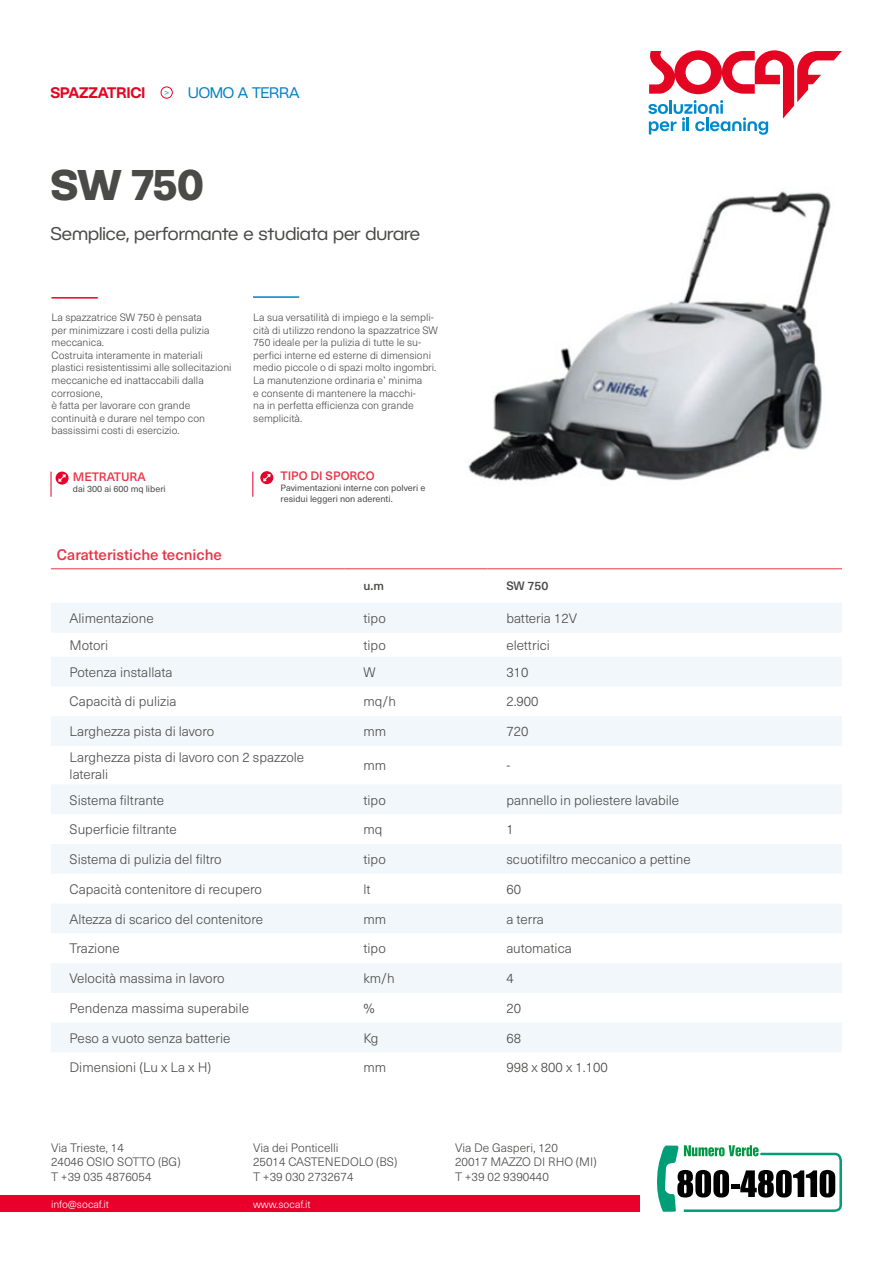
<style>
.page{position:relative;width:893px;height:1263px;background:#fff}
.page>*{position:absolute;margin:0;border:0;box-sizing:border-box;transform-origin:0 0}
.t1{font:700 42px "BC Novatica CYR";color:#4a4a49}
.t2{font:18px "BC Novatica CYR";color:#4a4a49}
.t3{font:500 15px "Neue Haas Unica W1 G";color:#e93445}
.t4{font:600 15px "BC Novatica CYR";color:#e40523}
.t5{font:15px "BC Novatica CYR";color:#0081c9}
.t6{font:300 13.5px/16.2px "Neue Haas Unica W1 G";color:#4a4a49}
.t7{font:300 12px/14.4px "Neue Haas Unica W1 G";color:#4a4a49}
.t8{font:500 12px "Neue Haas Unica W1 G";color:#e93445}
.t9{font:500 12px "Neue Haas Unica W1 G";color:#4a4a49}
.t10{font:300 10.5px/12.6px "Neue Haas Unica W1 G";color:#4a4a49}
.t11{font:300 10.5px "Neue Haas Unica W1 G";color:#fff}
.t12{font:9px/10.8px "Neue Haas Unica W1 G";color:#4a4a49}
.s1{font-weight:300;font-size:9px}
</style>
<div class="page">
<svg style="left:648px;top:50px;width:194px;height:85px"></svg>
<div style="left:0;top:1195px;width:640px;height:17px;background:#e8002a"></div>
<img style="left:468px;top:191px;width:363px;height:291px">
<hr style="left:52px;top:297px;width:46px;height:2px;background:#e8002a">
<hr style="left:253px;top:296px;width:46px;height:2px;background:#0081c9">
<svg style="left:51px;top:472px;width:18px;height:25px"></svg>
<svg style="left:253px;top:472px;width:1px;height:25px"></svg>
<svg style="left:260px;top:471px;width:13px;height:13px"></svg>
<svg style="left:657px;top:1145px;width:185px;height:67px"></svg>
<svg style="left:51px;top:603px;width:791px;height:449px;fill:#f1f7fb"></svg>
<hr style="left:51px;top:568px;width:294px;height:1px;background:#e93445">
<hr style="left:345px;top:568px;width:143px;height:1px;background:#e93445">
<hr style="left:488px;top:568px;width:354px;height:1px;background:#e93445">
<div style="left:161px;top:87px;width:11px;height:11px;border:1px solid #e8002a;border-radius:50%"></div>
<h3 class="t4" style="left:50px;top:83px;width:96px">SPAZZATRICI</h3>
<h3 class="t5" style="left:164px;top:83px;width:136px"><span class="s1">&gt;</span> UOMO A TERRA</h3>
<h1 class="t1" style="left:50px;top:158px;width:155px">SW 750</h1>
<h2 class="t2" style="left:50px;top:223px;width:371px">Semplice, performante e studiata per durare</h2>
<p class="t10" style="left:52px;top:310px;width:182px">La spazzatrice SW 750 è pensata<br>per minimizzare i costi della pulizia meccanica.<br>Costruita interamente in materiali plastici resistentissimi alle sollecitazioni meccaniche ed inattaccabili dalla corrosione,<br>è fatta per lavorare con grande continuità e durare nel tempo con bassissimi costi di esercizio.</p>
<p class="t8" style="left:73px;top:467px;width:74px">METRATURA</p>
<p class="t12" style="left:73px;top:482px;width:94px">dai 300 ai 600 mq liberi</p>
<h3 class="t3" style="left:57px;top:543px;width:167px">Caratteristiche tecniche</h3>
<p class="t10" style="left:253px;top:310px;width:186px">La sua versatilità di impiego e la sempli&shy;cità di utilizzo rendono la spazzatrice SW 750 ideale per la pulizia di tutte le su&shy;perfici interne ed esterne di dimensioni medio piccole o di spazi molto ingombri.<br>La manutenzione ordinaria e’ minima<br>e consente di mantenere la macchi-<br>na in perfetta efficienza con grande semplicità.</p>
<p class="t8" style="left:281px;top:467px;width:95px">TIPO DI SPORCO</p>
<p class="t12" style="left:281px;top:482px;width:146px">Pavimentazioni interne con polveri e residui leggeri non aderenti.</p>
<p class="t9" style="left:363px;top:577px;width:22px">u.m</p>
<p class="t9" style="left:506px;top:577px;width:44px">SW 750</p>
<p class="t6" style="left:70px;top:609px;width:86px">Alimentazione</p>
<p class="t6" style="left:363px;top:609px;width:24px">tipo</p>
<p class="t6" style="left:506px;top:609px;width:72px">batteria 12V</p>
<p class="t6" style="left:70px;top:636px;width:40px">Motori</p>
<p class="t6" style="left:363px;top:636px;width:24px">tipo</p>
<p class="t6" style="left:506px;top:636px;width:45px">elettrici</p>
<p class="t6" style="left:70px;top:663px;width:105px">Potenza installata</p>
<p class="t6" style="left:363px;top:663px;width:14px">W</p>
<p class="t6" style="left:506px;top:663px;width:24px">310</p>
<p class="t6" style="left:70px;top:693px;width:108px">Capacità di pulizia</p>
<p class="t6" style="left:363px;top:693px;width:34px">mq/h</p>
<p class="t6" style="left:506px;top:693px;width:34px">2.900</p>
<p class="t6" style="left:70px;top:723px;width:146px">Larghezza pista di lavoro</p>
<p class="t6" style="left:363px;top:723px;width:24px">mm</p>
<p class="t6" style="left:506px;top:723px;width:24px">720</p>
<p class="t6" style="left:70px;top:749px;width:236px">Larghezza pista di lavoro con 2 spazzole laterali</p>
<p class="t6" style="left:363px;top:757px;width:24px">mm</p>
<p class="t6" style="left:506px;top:757px;width:5px">-</p>
<p class="t6" style="left:70px;top:791px;width:96px">Sistema filtrante</p>
<p class="t6" style="left:363px;top:791px;width:24px">tipo</p>
<p class="t6" style="left:506px;top:791px;width:174px">pannello in poliestere lavabile</p>
<p class="t6" style="left:70px;top:821px;width:109px">Superficie filtrante</p>
<p class="t6" style="left:363px;top:821px;width:21px">mq</p>
<p class="t6" style="left:506px;top:821px;width:9px">1</p>
<p class="t6" style="left:70px;top:850px;width:154px">Sistema di pulizia del filtro</p>
<p class="t6" style="left:363px;top:850px;width:24px">tipo</p>
<p class="t6" style="left:506px;top:850px;width:186px">scuotifiltro meccanico a pettine</p>
<p class="t6" style="left:70px;top:880px;width:194px">Capacità contenitore di recupero</p>
<p class="t6" style="left:363px;top:880px;width:9px">lt</p>
<p class="t6" style="left:506px;top:880px;width:16px">60</p>
<p class="t6" style="left:70px;top:910px;width:195px">Altezza di scarico del contenitore</p>
<p class="t6" style="left:363px;top:910px;width:24px">mm</p>
<p class="t6" style="left:506px;top:910px;width:39px">a terra</p>
<p class="t6" style="left:70px;top:940px;width:52px">Trazione</p>
<p class="t6" style="left:363px;top:940px;width:24px">tipo</p>
<p class="t6" style="left:506px;top:940px;width:67px">automatica</p>
<p class="t6" style="left:70px;top:970px;width:156px">Velocità massima in lavoro</p>
<p class="t6" style="left:363px;top:970px;width:33px">km/h</p>
<p class="t6" style="left:506px;top:970px;width:9px">4</p>
<p class="t6" style="left:70px;top:999px;width:181px">Pendenza massima superabile</p>
<p class="t6" style="left:363px;top:999px;width:13px">%</p>
<p class="t6" style="left:506px;top:999px;width:16px">20</p>
<p class="t6" style="left:70px;top:1029px;width:162px">Peso a vuoto senza batterie</p>
<p class="t6" style="left:363px;top:1029px;width:17px">Kg</p>
<p class="t6" style="left:506px;top:1029px;width:16px">68</p>
<p class="t6" style="left:70px;top:1059px;width:143px">Dimensioni (Lu x La x H)</p>
<p class="t6" style="left:363px;top:1059px;width:24px">mm</p>
<p class="t6" style="left:506px;top:1059px;width:103px">998 x 800 x 1.100</p>
<p class="t7" style="left:253px;top:1140px;width:146px">Via dei Ponticelli<br>25014 CASTENEDOLO (BS)<br>T +39 030 2732674</p>
<p class="t7" style="left:455px;top:1140px;width:143px">Via De Gasperi, 120<br>20017 MAZZO DI RHO (MI)<br>T +39 02 9390440</p>
<p class="t7" style="left:51px;top:1140px;width:131px">Via Trieste, 14<br>24046 OSIO SOTTO (BG)<br>T +39 035 4876054</p>
<p class="t11" style="left:51px;top:1197px;width:60px">info@socaf.it</p>
<p class="t11" style="left:253px;top:1197px;width:59px">www.socaf.it</p>
</div>
